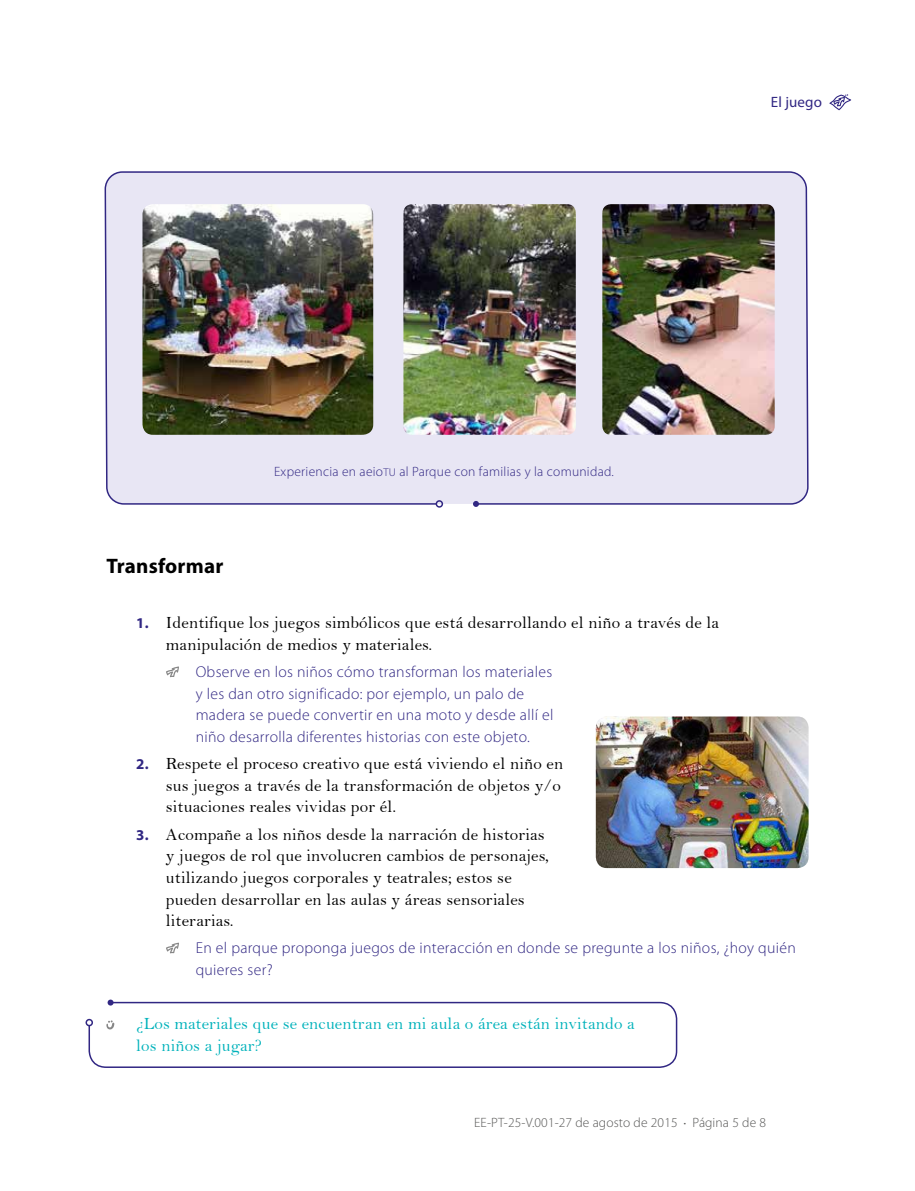
<style>
.page{position:relative;width:915px;height:1191px;background:#fff}
.page>*{position:absolute;margin:0;border:0;box-sizing:border-box;transform-origin:0 0}
.t1{font:700 21px "Myriad Pro";letter-spacing:.01em;color:#000}
.t2{font:17.25px/21.6px "Bell";letter-spacing:.01em;color:#000}
.t3{font:17.25px/21.6px "Bell";letter-spacing:.01em;color:#00b2bb}
.t4{font:300 15.75px/21.6px "Myriad Pro";letter-spacing:.02em;color:#312783}
.t5{font:15px "Myriad Pro";letter-spacing:.01em;color:#312783}
.t6{font:300 13.5px "Myriad Pro";letter-spacing:.02em;color:#312783}
.t7{font:300 13.5px "Myriad Pro";letter-spacing:.01em;color:#575756}
.s1{font-size:11.25px}
.s2{font-family:"Myriad Pro";font-weight:700;font-size:15px;color:#312783}
.s3{font-size:9px}
</style>
<div class="page">
<svg style="left:829px;top:94px;width:21px;height:16px"></svg>
<div style="left:104px;top:171px;width:705px;height:334px;background:#e8e6f4"></div>
<div style="left:435px;top:500px;width:8px;height:7px;border:2px solid #312783;border-radius:50%"></div>
<svg style="left:473px;top:501px;width:6px;height:6px"></svg>
<svg style="left:166px;top:666px;width:13px;height:11px"></svg>
<svg style="left:166px;top:942px;width:13px;height:11px"></svg>
<img style="left:142px;top:204px;width:231px;height:231px">
<img style="left:403px;top:204px;width:172px;height:231px">
<img style="left:602px;top:204px;width:172px;height:231px">
<div style="left:85px;top:1018px;width:8px;height:8px;border:2px solid #312783;border-radius:50%"></div>
<svg style="left:88px;top:999px;width:589px;height:69px"></svg>
<img style="left:595px;top:716px;width:213px;height:152px">
<p class="t1" style="left:106px;top:552px;width:118px">Transformar</p>
<p class="t6" style="left:274px;top:463px;width:341px">Experiencia en aeio<span class="s1">TU</span> al Parque con familias y la comunidad.</p>
<p class="t5" style="left:770px;top:93px;width:53px">El juego</p>
<p class="t2" style="left:166px;top:612px;width:554px;text-indent:-30px"><span class="s2">1.</span> Identifique los juegos simbólicos que está desarrollando el niño a través de la manipulación de medios y materiales.</p>
<p class="t4" style="left:196px;top:661px;width:359px">Observe en los niños cómo transforman los materiales y les dan otro significado: por ejemplo, un palo de madera se puede convertir en una moto y desde allí el niño desarrolla diferentes historias con este objeto.</p>
<p class="t2" style="left:166px;top:753px;width:398px;text-indent:-30px"><span class="s2">2.</span> Respete el proceso creativo que está viviendo el niño en sus juegos a través de la transformación de objetos y/o situaciones reales vividas por él.</p>
<p class="t2" style="left:166px;top:823px;width:384px;text-indent:-30px"><span class="s2">3.</span> Acompañe a los niños desde la narración de historias y juegos de rol que involucren cambios de personajes, utilizando juegos corporales y teatrales; estos se pueden desarrollar en las aulas y áreas sensoriales literarias.</p>
<p class="t4" style="left:196px;top:937px;width:601px">En el parque proponga juegos de interacción en donde se pregunte a los niños, ¿hoy quién quieres ser?</p>
<p class="t3" style="left:136px;top:1013px;width:500px">¿Los materiales que se encuentran en mi aula o área están invitando a los niños a jugar?</p>
<p class="t7" style="left:474px;top:1114px;width:293px">EE-PT-25-V.001-27 de agosto de 2015 <span class="s3">•</span> Página 5 de 8</p>
</div>
